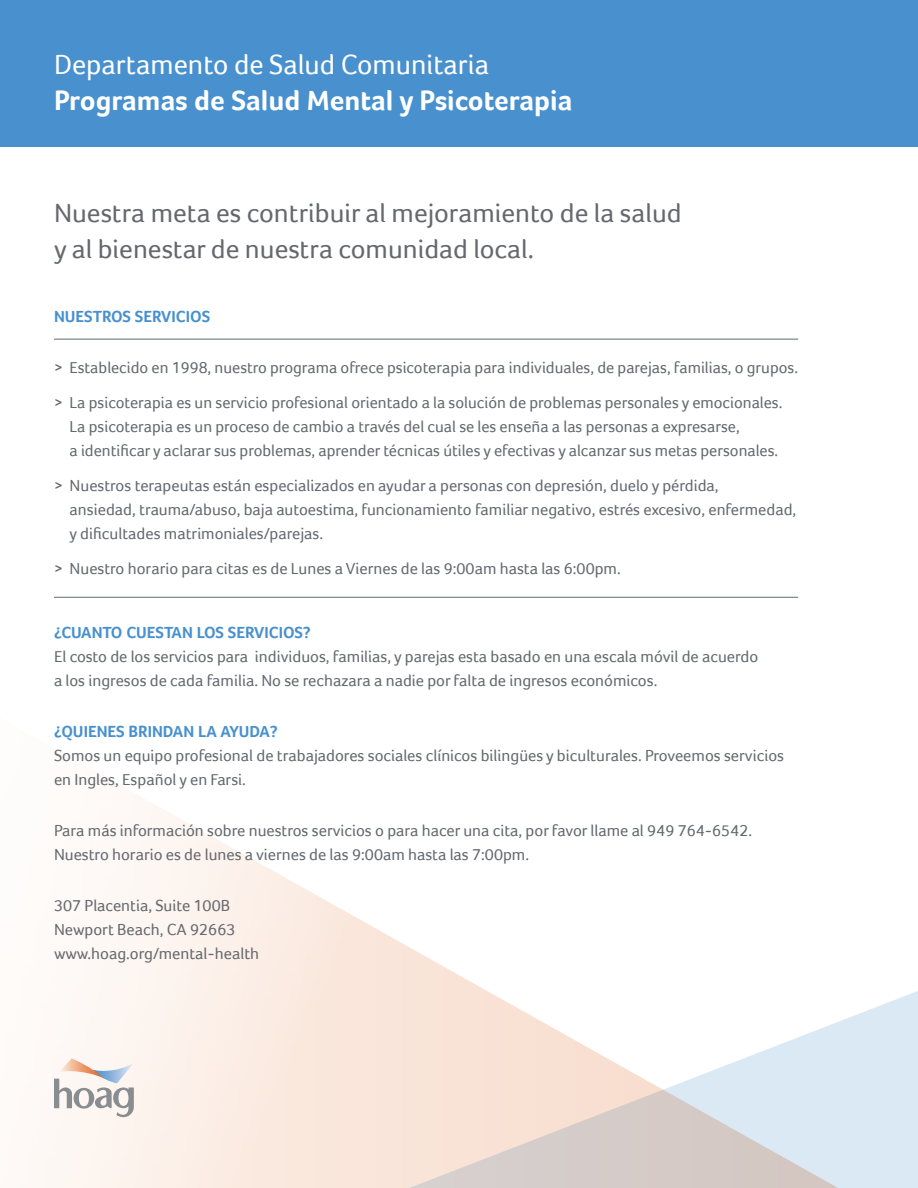
<style>
.page{position:relative;width:918px;height:1188px;background:#fff}
.page>*{position:absolute;margin:0;border:0;box-sizing:border-box;transform-origin:0 0}
.t1{font:700 28.5px "Foco";color:#fff}
.t2{font:28.5px "Foco";color:#fff}
.t3{font:27px/36px "Foco";color:#65696e}
.t4{font:16.5px/24px "Foco";color:#65696e}
.t5{font:700 16.5px "Foco";color:#4891ce}
</style>
<div class="page">
<div style="left:0;top:0;width:918px;height:147px;background:#4891ce"></div>
<svg style="left:34px;top:799px;width:300px;height:389px"></svg>
<svg style="left:334px;top:905px;width:584px;height:283px"></svg>
<svg style="left:54px;top:1058px;width:80px;height:59px"></svg>
<hr style="left:54px;top:339px;width:744px;height:1px;background:#65696e">
<hr style="left:54px;top:597px;width:744px;height:1px;background:#65696e">
<h1 class="t2" style="left:54px;top:48px;width:437px">Departamento de Salud Comunitaria</h1>
<h1 class="t1" style="left:54px;top:84px;width:520px">PROGRAMAS DE SALUD MENTAL Y PSICOTERAPIA</h1>
<h2 class="t3" style="left:54px;top:195px;width:629px">Nuestra meta es contribuir al mejoramiento de la salud y al bienestar de nuestra comunidad local.</h2>
<p class="t5" style="left:54px;top:307px;width:156px">NUESTROS SERVICIOS</p>
<p class="t4" style="left:54px;top:350px;width:746px;line-height:34.8px">&gt; Establecido en 1998, nuestro programa ofrece psicoterapia para individuales, de parejas, familias, o grupos. &gt; La psicoterapia es un servicio profesional orientado a la solución de problemas personales y emocionales.</p>
<p class="t4" style="left:70px;top:414px;width:710px">La psicoterapia es un proceso de cambio a través del cual se les enseña a las personas a expresarse,<br>a identificar y aclarar sus problemas, aprender técnicas útiles y efectivas y alcanzar sus metas personales.</p>
<p class="t4" style="left:70px;top:473px;width:728px;text-indent:-16px">&gt; Nuestros terapeutas están especializados en ayudar a personas con depresión, duelo y pérdida,<br>ansiedad, trauma/abuso, baja autoestima, funcionamiento familiar negativo, estrés excesivo, enfermedad, y dificultades matrimoniales/parejas.</p>
<p class="t4" style="left:54px;top:556px;width:568px">&gt; Nuestro horario para citas es de Lunes a Viernes de las 9:00am hasta las 6:00pm.</p>
<p class="t5" style="left:54px;top:623px;width:258px">¿CUANTO CUESTAN LOS SERVICIOS?</p>
<p class="t4" style="left:54px;top:645px;width:706px">El costo de los servicios para individuos, familias, y parejas esta basado en una escala móvil de acuerdo a los ingresos de cada familia. No se rechazara a nadie por falta de ingresos económicos.</p>
<p class="t5" style="left:54px;top:722px;width:225px">¿QUIENES BRINDAN LA AYUDA?</p>
<p class="t4" style="left:54px;top:744px;width:732px">Somos un equipo profesional de trabajadores sociales clínicos bilingües y biculturales. Proveemos servicios en Ingles, Español y en Farsi.</p>
<p class="t4" style="left:54px;top:819px;width:700px">Para más información sobre nuestros servicios o para hacer una cita, por favor llame al 949 764-6542.<br>Nuestro horario es de lunes a viernes de las 9:00am hasta las 7:00pm.</p>
<p class="t4" style="left:54px;top:894px;width:207px">307 Placentia, Suite 100B<br>Newport Beach, CA 92663 www.hoag.org/mental-health</p>
</div>
